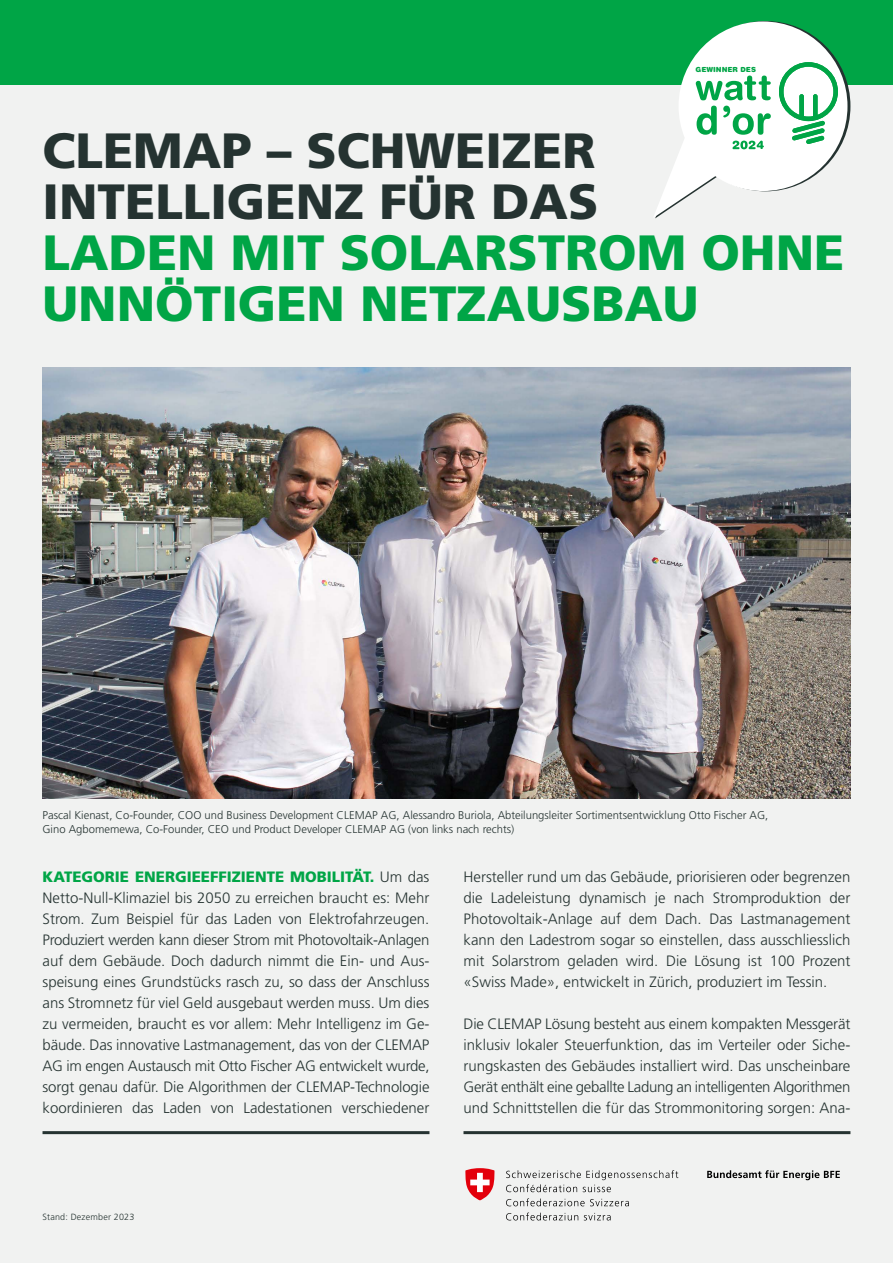
<style>
.page{position:relative;width:893px;height:1263px;background:#f1f2f1}
.page>*{position:absolute;margin:0;border:0;box-sizing:border-box;transform-origin:0 0}
.t1{font:900 49.5px/51px "Frutiger LT Std";color:#00a546}
.t2{font:900 49.5px/51px "Frutiger LT Std";color:#253331}
.t3{font:300 15px/21px "Frutiger LT Std";color:#253331;text-align:justify}
.t4{font:300 11.25px/14.2px "Frutiger LT Std";color:#253331}
.t5{font:300 9px "Frutiger LT Std";letter-spacing:.02em;color:#253331}
.t6{font:900 7.05px "Helvetica Rounded LT Std";color:#00a546}
.s1{font-weight:900;color:#00a546}
</style>
<div class="page">
<hr style="left:43px;top:1131px;width:386px;height:3px;background:#253331">
<hr style="left:463px;top:1131px;width:387px;height:3px;background:#253331">
<div style="left:0;top:0;width:893px;height:84px;background:#00a546"></div>
<svg style="left:707px;top:1170px;width:133px;height:10px"></svg>
<svg style="left:506px;top:1170px;width:172px;height:22px"></svg>
<svg style="left:506px;top:1198px;width:123px;height:8px"></svg>
<svg style="left:506px;top:1212px;width:72px;height:8px"></svg>
<svg style="left:584px;top:1213px;width:27px;height:7px"></svg>
<svg style="left:465px;top:1168px;width:30px;height:32px"></svg>
<img style="left:43px;top:367px;width:807px;height:431px">
<svg style="left:653px;top:21px;width:197px;height:197px"></svg>
<p class="t6" style="left:695px;top:65px;width:62px">GEWINNER DES</p>
<h1 class="t2" style="left:43px;top:125px;width:557px">CLEMAP – SCHWEIZER<br>INTELLIGENZ FÜR DAS</h1>
<h1 class="t1" style="left:43px;top:227px;width:803px">LADEN MIT SOLARSTROM OHNE<br>UNNÖTIGEN NETZAUSBAU</h1>
<p class="t4" style="left:43px;top:808px;width:727px">Pascal Kienast, Co-Founder, COO und Business Development CLEMAP AG, Alessandro Buriola, Abteilungsleiter Sortimentsentwicklung Otto Fischer AG,<br>Gino Agbomemewa, Co-Founder, CEO und Product Developer CLEMAP AG (von links nach rechts)</p>
<p class="t3" style="left:43px;top:867px;width:388px"><span class="s1">KATEGORIE ENERGIEEFFIZIENTE MOBILITÄT.</span> Um das Netto-Null-Klimaziel bis 2050 zu erreichen braucht es: Mehr Strom. Zum Beispiel für das Laden von Elektrofahrzeugen.<br>Produziert werden kann dieser Strom mit Photovoltaik-Anlagen auf dem Gebäude. Doch dadurch nimmt die Ein- und Aus&shy;speisung eines Grundstücks rasch zu, so dass der Anschluss ans Stromnetz für viel Geld ausgebaut werden muss. Um dies zu vermeiden, braucht es vor allem: Mehr Intelligenz im Ge&shy;bäude. Das innovative Lastmanagement, das von der CLEMAP AG im engen Austausch mit Otto Fischer AG entwickelt wurde, sorgt genau dafür. Die Algorithmen der CLEMAP-Technologie koordinieren das Laden von Ladestationen verschiedener</p>
<p class="t3" style="left:463px;top:867px;width:388px">Hersteller rund um das Gebäude, priorisieren oder begrenzen die Ladeleistung dynamisch je nach Stromproduktion der Photovoltaik-Anlage auf dem Dach. Das Lastmanagement kann den Ladestrom sogar so einstellen, dass ausschliesslich mit Solarstrom geladen wird. Die Lösung ist 100 Prozent «Swiss Made», entwickelt in Zürich, produziert im Tessin.</p>
<p class="t3" style="left:463px;top:1014px;width:388px">Die CLEMAP Lösung besteht aus einem kompakten Messgerät inklusiv lokaler Steuerfunktion, das im Verteiler oder Siche&shy;rungskasten des Gebäudes installiert wird. Das unscheinbare Gerät enthält eine geballte Ladung an intelligenten Algorithmen und Schnittstellen die für das Strommonitoring sorgen: Ana-</p>
<p class="t5" style="left:43px;top:1212px;width:93px">Stand: Dezember 2023</p>
</div>
